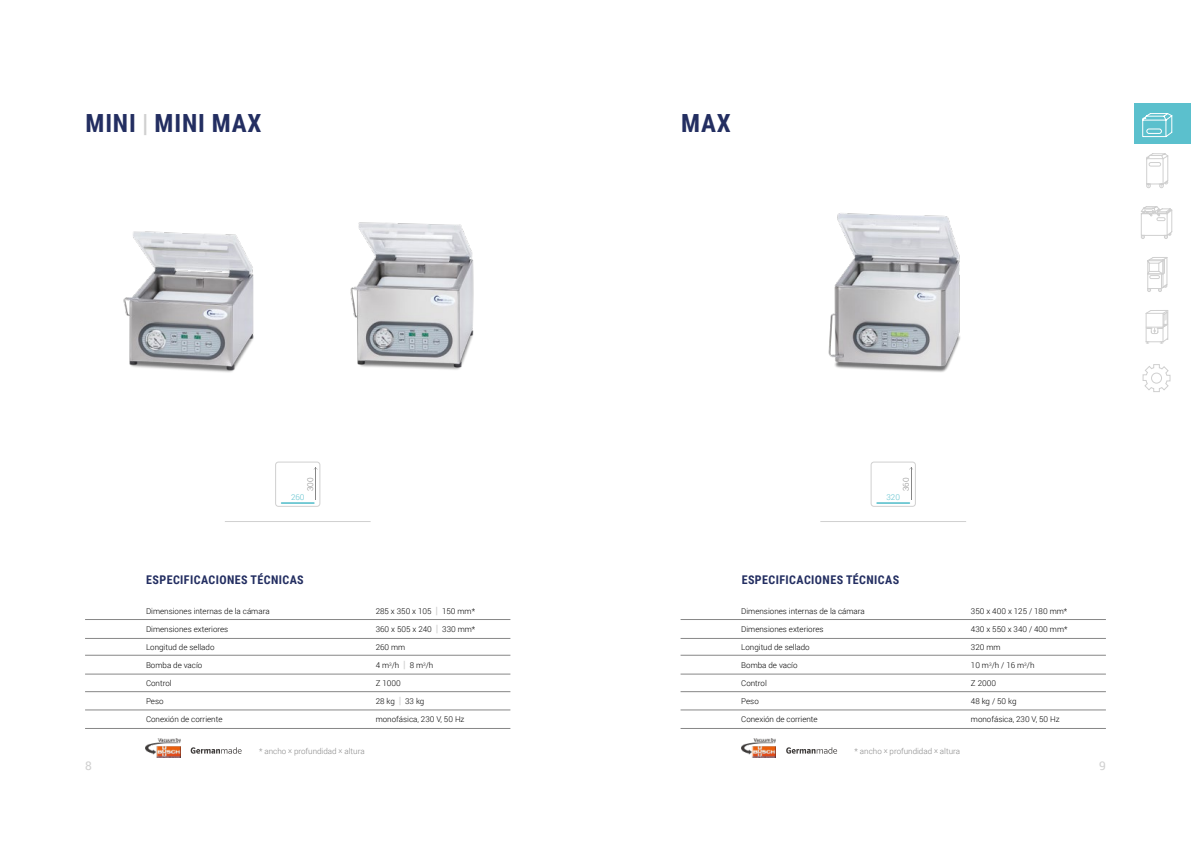
<style>
.page{position:relative;width:1191px;height:842px;background:#fff}
.page>*{position:absolute;margin:0;border:0;box-sizing:border-box;transform-origin:0 0}
.t1{font:700 25px "Roboto Condensed";letter-spacing:.035em;color:#232e61}
.t2{font:700 12px "Roboto Condensed";letter-spacing:.035em;color:#232e61}
.t3{font:12px "Roboto";color:#d0d0d0}
.t4{font:300 8px "Roboto";color:#000}
.t5{font:300 8px "Roboto";color:#878787}
.t6{font:300 8px "Roboto";color:#5bc0cd}
.s1{color:#d0d0d0}
.s2{font-weight:900;font-size:10px;color:#d0d0d0}
.s3{font-size:6.9px}
</style>
<div class="page">
<hr style="left:85px;top:619px;width:425px;height:1px;background:#878787">
<hr style="left:85px;top:638px;width:425px;height:1px;background:#878787">
<hr style="left:85px;top:655px;width:425px;height:1px;background:#878787">
<hr style="left:85px;top:674px;width:425px;height:1px;background:#878787">
<hr style="left:85px;top:691px;width:425px;height:1px;background:#878787">
<hr style="left:85px;top:710px;width:425px;height:1px;background:#878787">
<svg style="left:275px;top:462px;width:45px;height:45px"></svg>
<img style="left:123px;top:231px;width:131px;height:142px">
<img style="left:350px;top:222px;width:124px;height:148px">
<hr style="left:85px;top:728px;width:425px;height:1px;background:#878787">
<hr style="left:225px;top:521px;width:146px;height:1px;background:#d0d0d0">
<img style="left:146px;top:739px;width:34px;height:19px">
<svg style="left:191px;top:747px;width:51px;height:7px"></svg>
<hr style="left:680px;top:619px;width:426px;height:1px;background:#878787">
<hr style="left:680px;top:638px;width:426px;height:1px;background:#878787">
<hr style="left:680px;top:655px;width:426px;height:1px;background:#878787">
<hr style="left:680px;top:674px;width:426px;height:1px;background:#878787">
<hr style="left:680px;top:691px;width:426px;height:1px;background:#878787">
<hr style="left:680px;top:710px;width:426px;height:1px;background:#878787">
<svg style="left:870px;top:462px;width:46px;height:45px"></svg>
<img style="left:828px;top:213px;width:132px;height:159px">
<hr style="left:680px;top:728px;width:426px;height:1px;background:#878787">
<hr style="left:820px;top:521px;width:146px;height:1px;background:#d0d0d0">
<img style="left:741px;top:739px;width:34px;height:19px">
<svg style="left:786px;top:747px;width:51px;height:7px"></svg>
<div style="left:1134px;top:103px;width:57px;height:41px;background:#5bc0cd"></div>
<svg style="left:1142px;top:113px;width:30px;height:24px"></svg>
<svg style="left:1146px;top:153px;width:22px;height:35px"></svg>
<svg style="left:1142px;top:364px;width:28px;height:28px"></svg>
<svg style="left:1141px;top:206px;width:31px;height:33px"></svg>
<svg style="left:1147px;top:257px;width:20px;height:35px"></svg>
<svg style="left:1145px;top:310px;width:23px;height:34px"></svg>
<h1 class="t1" style="left:85px;top:106px;width:178px">MINI <span class="s1">|</span> MINI MAX</h1>
<h1 class="t1" style="left:681px;top:106px;width:51px">MAX</h1>
<p class="t5" style="left:305px;top:491px;width:15px;rotate:-90deg">300</p>
<p class="t5" style="left:900px;top:491px;width:15px;rotate:-90deg">360</p>
<p class="t6" style="left:291px;top:492px;width:15px">260</p>
<p class="t6" style="left:886px;top:492px;width:15px">320</p>
<h2 class="t2" style="left:146px;top:572px;width:159px">ESPECIFICACIONES TÉCNICAS</h2>
<h2 class="t2" style="left:741px;top:572px;width:159px">ESPECIFICACIONES TÉCNICAS</h2>
<p class="t4" style="left:146px;top:606px;width:125px">Dimensiones internas de la cámara</p>
<p class="t4" style="left:376px;top:606px;width:101px">285 x 350 x 105 <span class="s2">|</span> 150 mm*</p>
<p class="t4" style="left:146px;top:624px;width:84px">Dimensiones exteriores</p>
<p class="t4" style="left:376px;top:624px;width:101px">360 x 505 x 240 <span class="s2">|</span> 330 mm*</p>
<p class="t4" style="left:146px;top:642px;width:70px">Longitud de sellado</p>
<p class="t4" style="left:376px;top:642px;width:31px">260 mm</p>
<p class="t4" style="left:146px;top:660px;width:58px">Bomba de vacío</p>
<p class="t4" style="left:376px;top:660px;width:59px">4 m<sup>3</sup>/h <span class="s2">|</span> 8 m<sup>3</sup>/h</p>
<p class="t4" style="left:146px;top:678px;width:27px">Control</p>
<p class="t4" style="left:376px;top:678px;width:27px">Z 1000</p>
<p class="t4" style="left:146px;top:696px;width:19px">Peso</p>
<p class="t4" style="left:376px;top:696px;width:50px">28 kg <span class="s2">|</span> 33 kg</p>
<p class="t4" style="left:146px;top:714px;width:78px">Conexión de corriente</p>
<p class="t4" style="left:376px;top:714px;width:90px">monofásica, 230 V, 50 Hz</p>
<p class="t4" style="left:741px;top:606px;width:125px">Dimensiones internas de la cámara</p>
<p class="t4" style="left:971px;top:606px;width:98px">350 x 400 x 125 / 180 mm*</p>
<p class="t4" style="left:741px;top:624px;width:84px">Dimensiones exteriores</p>
<p class="t4" style="left:971px;top:624px;width:98px">430 x 550 x 340 / 400 mm*</p>
<p class="t4" style="left:741px;top:642px;width:70px">Longitud de sellado</p>
<p class="t4" style="left:971px;top:642px;width:31px">320 mm</p>
<p class="t4" style="left:741px;top:660px;width:58px">Bomba de vacío</p>
<p class="t4" style="left:971px;top:660px;width:65px">10 m<sup>3</sup>/h / 16 m<sup>3</sup>/h</p>
<p class="t4" style="left:741px;top:678px;width:27px">Control</p>
<p class="t4" style="left:971px;top:678px;width:27px">Z 2000</p>
<p class="t4" style="left:741px;top:696px;width:19px">Peso</p>
<p class="t4" style="left:971px;top:696px;width:47px">48 kg / 50 kg</p>
<p class="t4" style="left:741px;top:714px;width:78px">Conexión de corriente</p>
<p class="t4" style="left:971px;top:714px;width:90px">monofásica, 230 V, 50 Hz</p>
<p class="t5" style="left:259px;top:745px;width:107px">* ancho <span class="s3">x</span> profundidad <span class="s3">x</span> altura</p>
<p class="t5" style="left:854px;top:745px;width:107px">* ancho <span class="s3">x</span> profundidad <span class="s3">x</span> altura</p>
<h2 class="t3" style="left:85px;top:757px;width:8px">8</h2>
<h2 class="t3" style="left:1099px;top:757px;width:8px">9</h2>
</div>
